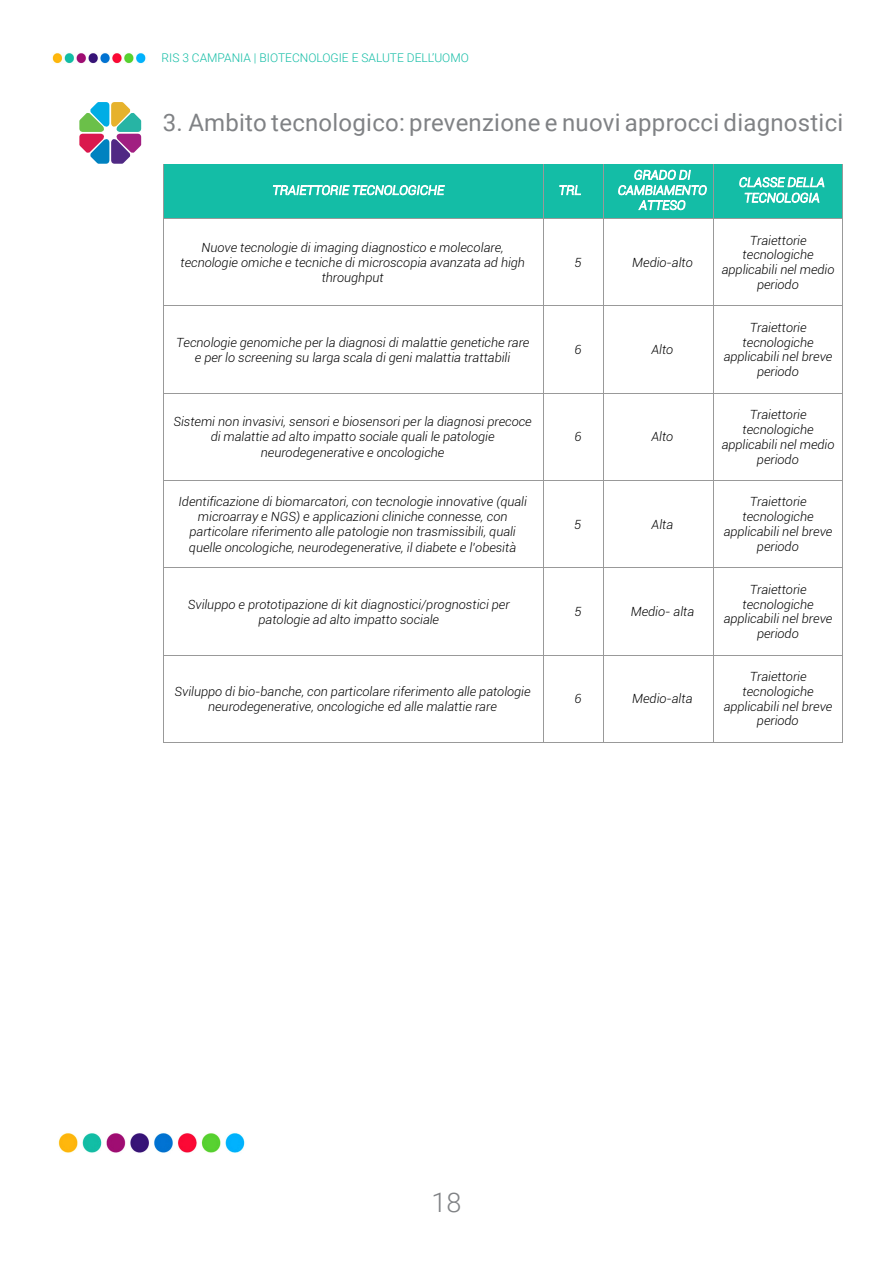
<style>
.page{position:relative;width:893px;height:1263px;background:#fff}
.page>*{position:absolute;margin:0;border:0;box-sizing:border-box;transform-origin:0 0}
.t1{font:300 27px "Roboto";color:#808285}
.t2{font:24px "Roboto";letter-spacing:.01em;color:#808285}
.t3{font:italic 300 12.6px/15px "Roboto";color:#000;text-align:center}
.t4{font:italic 300 12.6px/15.1px "Roboto";color:#fff;text-align:center}
.t5{font:300 12px "Roboto";color:#14bda6}
</style>
<div class="page">
<img style="left:52px;top:53px;width:94px;height:11px">
<img style="left:58px;top:1133px;width:187px;height:20px">
<svg style="left:79px;top:102px;width:62px;height:62px"></svg>
<div style="left:164px;top:164px;width:380px;height:55px;background:#14bda6"></div>
<div style="left:545px;top:164px;width:58px;height:55px;background:#14bda6"></div>
<div style="left:604px;top:164px;width:109px;height:55px;background:#14bda6"></div>
<div style="left:714px;top:164px;width:129px;height:55px;background:#14bda6"></div>
<hr style="left:164px;top:164px;width:1px;height:55px;background:#999">
<hr style="left:544px;top:164px;width:1px;height:55px;background:#999">
<hr style="left:603px;top:164px;width:1px;height:55px;background:#999">
<hr style="left:713px;top:164px;width:1px;height:55px;background:#999">
<hr style="left:843px;top:164px;width:1px;height:55px;background:#999">
<hr style="left:164px;top:219px;width:380px;height:1px;background:#999">
<hr style="left:544px;top:219px;width:59px;height:1px;background:#999">
<hr style="left:603px;top:219px;width:110px;height:1px;background:#999">
<hr style="left:713px;top:219px;width:130px;height:1px;background:#999">
<hr style="left:164px;top:227px;width:1px;height:79px;background:#999">
<hr style="left:544px;top:227px;width:1px;height:79px;background:#999">
<hr style="left:603px;top:227px;width:1px;height:79px;background:#999">
<hr style="left:713px;top:227px;width:1px;height:79px;background:#999">
<hr style="left:843px;top:227px;width:1px;height:79px;background:#999">
<hr style="left:164px;top:306px;width:380px;height:1px;background:#999">
<hr style="left:544px;top:306px;width:59px;height:1px;background:#999">
<hr style="left:603px;top:306px;width:110px;height:1px;background:#999">
<hr style="left:713px;top:306px;width:130px;height:1px;background:#999">
<hr style="left:164px;top:314px;width:1px;height:79px;background:#999">
<hr style="left:544px;top:314px;width:1px;height:79px;background:#999">
<hr style="left:603px;top:314px;width:1px;height:79px;background:#999">
<hr style="left:713px;top:314px;width:1px;height:79px;background:#999">
<hr style="left:843px;top:314px;width:1px;height:79px;background:#999">
<hr style="left:164px;top:393px;width:380px;height:1px;background:#999">
<hr style="left:544px;top:393px;width:59px;height:1px;background:#999">
<hr style="left:603px;top:393px;width:110px;height:1px;background:#999">
<hr style="left:713px;top:393px;width:130px;height:1px;background:#999">
<hr style="left:164px;top:402px;width:1px;height:78px;background:#999">
<hr style="left:544px;top:402px;width:1px;height:78px;background:#999">
<hr style="left:603px;top:402px;width:1px;height:78px;background:#999">
<hr style="left:713px;top:402px;width:1px;height:78px;background:#999">
<hr style="left:843px;top:402px;width:1px;height:78px;background:#999">
<hr style="left:164px;top:480px;width:380px;height:1px;background:#999">
<hr style="left:544px;top:480px;width:59px;height:1px;background:#999">
<hr style="left:603px;top:480px;width:110px;height:1px;background:#999">
<hr style="left:713px;top:480px;width:130px;height:1px;background:#999">
<hr style="left:164px;top:489px;width:1px;height:79px;background:#999">
<hr style="left:544px;top:489px;width:1px;height:79px;background:#999">
<hr style="left:603px;top:489px;width:1px;height:79px;background:#999">
<hr style="left:713px;top:489px;width:1px;height:79px;background:#999">
<hr style="left:843px;top:489px;width:1px;height:79px;background:#999">
<hr style="left:164px;top:568px;width:380px;height:1px;background:#999">
<hr style="left:544px;top:568px;width:59px;height:1px;background:#999">
<hr style="left:603px;top:568px;width:110px;height:1px;background:#999">
<hr style="left:713px;top:568px;width:130px;height:1px;background:#999">
<hr style="left:164px;top:576px;width:1px;height:79px;background:#999">
<hr style="left:544px;top:576px;width:1px;height:79px;background:#999">
<hr style="left:603px;top:576px;width:1px;height:79px;background:#999">
<hr style="left:713px;top:576px;width:1px;height:79px;background:#999">
<hr style="left:843px;top:576px;width:1px;height:79px;background:#999">
<hr style="left:164px;top:655px;width:380px;height:1px;background:#999">
<hr style="left:544px;top:655px;width:59px;height:1px;background:#999">
<hr style="left:603px;top:655px;width:110px;height:1px;background:#999">
<hr style="left:713px;top:655px;width:130px;height:1px;background:#999">
<hr style="left:164px;top:663px;width:1px;height:79px;background:#999">
<hr style="left:164px;top:742px;width:380px;height:1px;background:#999">
<hr style="left:544px;top:663px;width:1px;height:79px;background:#999">
<hr style="left:544px;top:742px;width:59px;height:1px;background:#999">
<hr style="left:603px;top:663px;width:1px;height:79px;background:#999">
<hr style="left:603px;top:742px;width:110px;height:1px;background:#999">
<hr style="left:713px;top:663px;width:1px;height:79px;background:#999">
<hr style="left:713px;top:742px;width:130px;height:1px;background:#999">
<hr style="left:843px;top:663px;width:1px;height:79px;background:#999">
<p class="t5" style="left:162px;top:49px;width:309px">RIS 3 CAMPANIA | BIOTECNOLOGIE E SALUTE DELL’UOMO</p>
<p class="t2" style="left:163px;top:106px;width:682px">3. Ambito tecnologico: prevenzione e nuovi approcci diagnostici</p>
<p class="t4" style="left:272px;top:182px;width:173px">TRAIETTORIE TECNOLOGICHE</p>
<p class="t4" style="left:559px;top:182px;width:24px">TRL</p>
<p class="t4" style="left:618px;top:167px;width:90px">GRADO DI<br>CAMBIAMENTO<br>ATTESO</p>
<p class="t4" style="left:739px;top:174px;width:87px">CLASSE DELLA<br>TECNOLOGIA</p>
<p class="t3" style="left:181px;top:239px;width:346px">Nuove tecnologie di imaging diagnostico e molecolare, tecnologie omiche e tecniche di microscopia avanzata ad high throughput</p>
<p class="t3" style="left:574px;top:255px;width:9px">5</p>
<p class="t3" style="left:632px;top:255px;width:62px">Medio-alto</p>
<p class="t3" style="left:176px;top:334px;width:355px">Tecnologie genomiche per la diagnosi di malattie genetiche rare e per lo screening su larga scala di geni malattia trattabili</p>
<p class="t3" style="left:574px;top:342px;width:9px">6</p>
<p class="t3" style="left:651px;top:342px;width:23px">Alto</p>
<p class="t3" style="left:173px;top:414px;width:360px">Sistemi non invasivi, sensori e biosensori per la diagnosi precoce di malattie ad alto impatto sociale quali le patologie neurodegenerative e oncologiche</p>
<p class="t3" style="left:179px;top:493px;width:350px">Identificazione di biomarcatori, con tecnologie innovative (quali microarray e NGS) e applicazioni cliniche connesse, con particolare riferimento alle patologie non trasmissibili, quali quelle oncologiche, neurodegenerative, il diabete e l’obesità</p>
<p class="t3" style="left:574px;top:429px;width:9px">6</p>
<p class="t3" style="left:651px;top:429px;width:23px">Alto</p>
<p class="t3" style="left:574px;top:516px;width:9px">5</p>
<p class="t3" style="left:652px;top:516px;width:23px">Alta</p>
<p class="t3" style="left:188px;top:596px;width:323px">Sviluppo e prototipazione di kit diagnostici/prognostici per patologie ad alto impatto sociale</p>
<p class="t3" style="left:574px;top:604px;width:9px">5</p>
<p class="t3" style="left:631px;top:604px;width:65px">Medio- alta</p>
<p class="t3" style="left:175px;top:683px;width:357px">Sviluppo di bio-banche, con particolare riferimento alle patologie neurodegenerative, oncologiche ed alle malattie rare</p>
<p class="t3" style="left:574px;top:691px;width:9px">6</p>
<p class="t3" style="left:632px;top:691px;width:62px">Medio-alta</p>
<p class="t3" style="left:722px;top:232px;width:114px">Traiettorie tecnologiche applicabili nel medio periodo</p>
<p class="t3" style="left:724px;top:319px;width:110px">Traiettorie tecnologiche applicabili nel breve periodo</p>
<p class="t3" style="left:722px;top:406px;width:114px">Traiettorie tecnologiche applicabili nel medio periodo</p>
<p class="t3" style="left:724px;top:494px;width:110px">Traiettorie tecnologiche applicabili nel breve periodo</p>
<p class="t3" style="left:724px;top:581px;width:110px">Traiettorie tecnologiche applicabili nel breve periodo</p>
<p class="t3" style="left:724px;top:668px;width:110px">Traiettorie tecnologiche applicabili nel breve periodo</p>
<h1 class="t1" style="left:431px;top:1183px;width:31px">18</h1>
</div>
